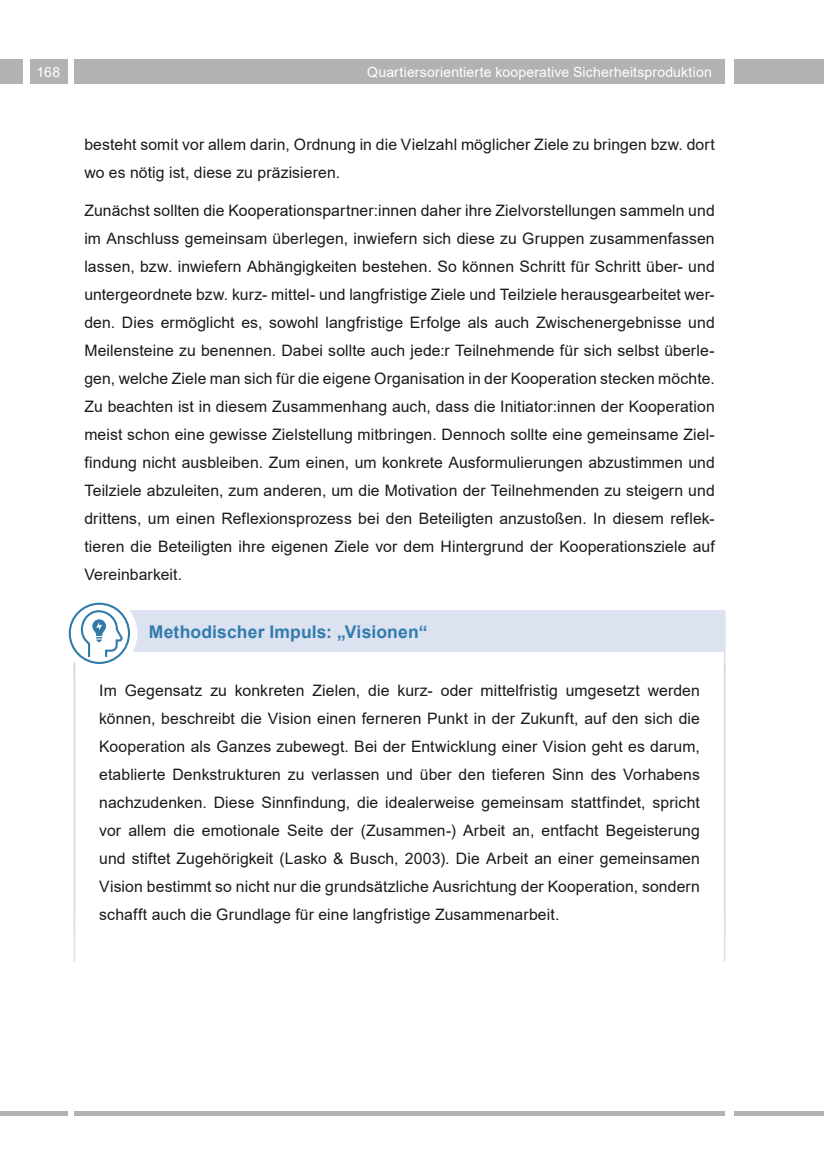
<style>
.page{position:relative;width:824px;height:1166px;background:#fff}
.page>*{position:absolute;margin:0;border:0;box-sizing:border-box;transform-origin:0 0}
.p_box_blue_title_ico{font:700 17.5px "Arial";letter-spacing:.01em;color:#317baf}
.p_box_gray{font:15.75px/28px "Arial";letter-spacing:.01em;color:#1a1a18;text-align:justify}
.t1{font:14px "Arial";letter-spacing:.015em;color:#fff}
</style>
<div class="page">
<div style="left:0;top:60px;width:23px;height:24px;background:#b1b2b3"></div>
<div style="left:30px;top:60px;width:37px;height:24px;background:#b1b2b3"></div>
<div style="left:74px;top:60px;width:650px;height:24px;background:#b1b2b3"></div>
<div style="left:734px;top:60px;width:89px;height:24px;background:#b1b2b3"></div>
<div style="left:0;top:1111px;width:67px;height:5px;background:#b1b2b3"></div>
<div style="left:74px;top:1111px;width:650px;height:5px;background:#b1b2b3"></div>
<div style="left:734px;top:1111px;width:89px;height:5px;background:#b1b2b3"></div>
<div style="left:74px;top:610px;width:650px;height:42px;background:#dce2ef"></div>
<hr style="left:723px;top:610px;width:2px;height:66px;background:#dce2ef">
<hr style="left:74px;top:665px;width:1px;height:268px;background:#dadada">
<hr style="left:723px;top:665px;width:2px;height:268px;background:#dadada">
<hr style="left:74px;top:914px;width:1px;height:47px;background:#dce2ef">
<hr style="left:723px;top:914px;width:2px;height:47px;background:#dce2ef">
<svg style="left:68px;top:602px;width:69px;height:69px"></svg>
<p class="t1" style="left:37px;top:63px;width:25px">168</p>
<p class="t1" style="left:367px;top:63px;width:346px">Quartiersorientierte kooperative Sicherheitsproduktion</p>
<p class="p_box_gray" style="left:84px;top:131px;width:632px">besteht somit vor allem darin, Ordnung in die Vielzahl möglicher Ziele zu bringen bzw. dort wo es nötig ist, diese zu präzisieren.</p>
<p class="p_box_gray" style="left:84px;top:197px;width:632px">Zunächst sollten die Kooperationspartner:innen daher ihre Zielvorstellungen sammeln und im Anschluss gemeinsam überlegen, inwiefern sich diese zu Gruppen zusammenfassen lassen, bzw. inwiefern Abhängigkeiten bestehen. So können Schritt für Schritt über- und untergeordnete bzw. kurz- mittel- und langfristige Ziele und Teilziele herausgearbeitet wer&shy;den. Dies ermöglicht es, sowohl langfristige Erfolge als auch Zwischenergebnisse und Meilensteine zu benennen. Dabei sollte auch jede:r Teilnehmende für sich selbst überle&shy;gen, welche Ziele man sich für die eigene Organisation in der Kooperation stecken möchte.<br>Zu beachten ist in diesem Zusammenhang auch, dass die Initiator:innen der Kooperation meist schon eine gewisse Zielstellung mitbringen. Dennoch sollte eine gemeinsame Ziel&shy;findung nicht ausbleiben. Zum einen, um konkrete Ausformulierungen abzustimmen und Teilziele abzuleiten, zum anderen, um die Motivation der Teilnehmenden zu steigern und drittens, um einen Reflexionsprozess bei den Beteiligten anzustoßen. In diesem reflek&shy;tieren die Beteiligten ihre eigenen Ziele vor dem Hintergrund der Kooperationsziele auf Vereinbarkeit.</p>
<p class="p_box_blue_title_ico" style="left:149px;top:620px;width:280px">Methodischer Impuls: „Visionen“</p>
<p class="p_box_gray" style="left:99px;top:676px;width:602px">Im Gegensatz zu konkreten Zielen, die kurz- oder mittelfristig umgesetzt werden können, beschreibt die Vision einen ferneren Punkt in der Zukunft, auf den sich die Kooperation als Ganzes zubewegt. Bei der Entwicklung einer Vision geht es darum, etablierte Denkstrukturen zu verlassen und über den tieferen Sinn des Vorhabens nachzudenken. Diese Sinnfindung, die idealerweise gemeinsam stattfindet, spricht vor allem die emotionale Seite der (Zusammen-) Arbeit an, entfacht Begeisterung und stiftet Zugehörigkeit (Lasko &amp; Busch, 2003). Die Arbeit an einer gemeinsamen Vision bestimmt so nicht nur die grundsätzliche Ausrichtung der Kooperation, sondern schafft auch die Grundlage für eine langfristige Zusammenarbeit.</p>
</div>
